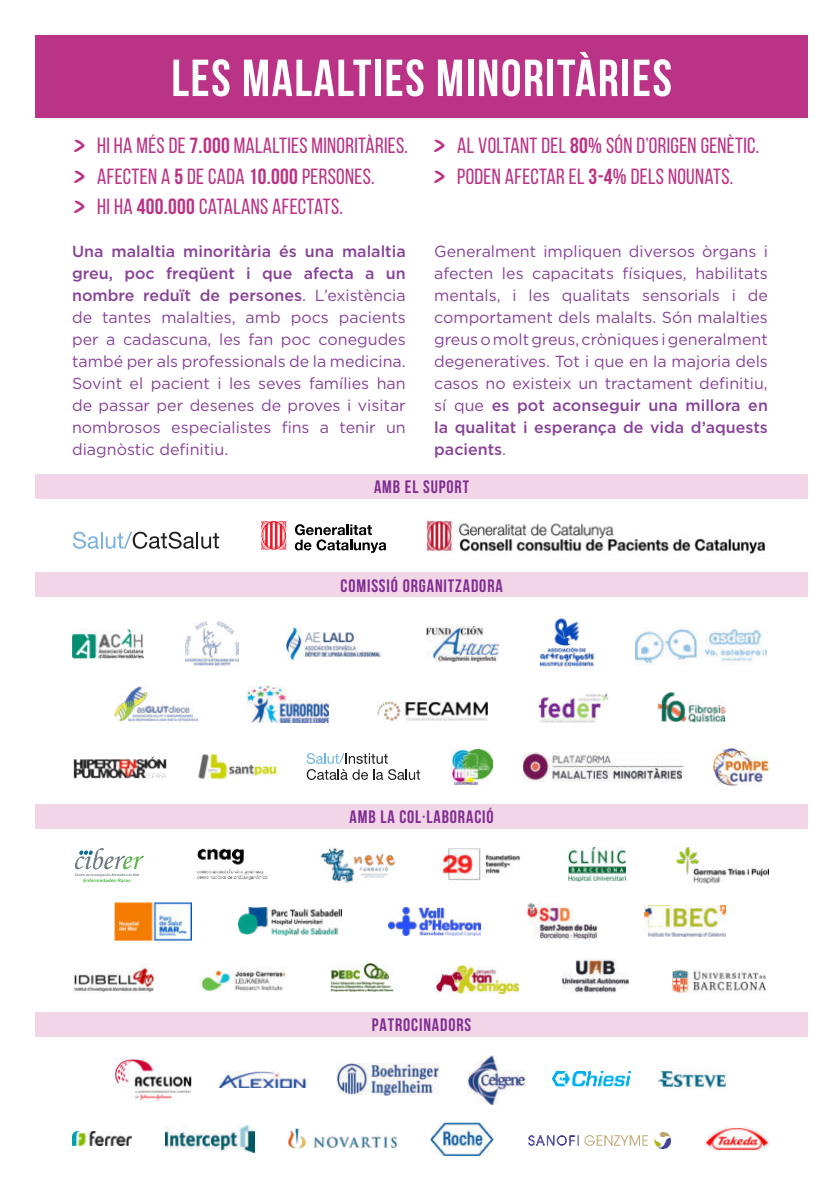
<style>
.page{position:relative;width:840px;height:1185px;background:#fff}
.page>*{position:absolute;margin:0;border:0;box-sizing:border-box;transform-origin:0 0}
.t1{font:700 52px "Bebas Neue";letter-spacing:.03em;color:#fff}
.t2{font:22px/30.8px "Bebas Neue";letter-spacing:.015em;color:#bb3386}
.t3{font:700 18px "Bebas Neue";letter-spacing:.05em;color:#802d92}
.t4{font:16px/22px "Gotham";color:#884298;text-align:justify}
.s1{font-family:"Kalam";font-weight:700}
.s2{font-weight:700}
.s3{font-weight:500}
</style>
<div class="page">
<div style="left:35px;top:35px;width:772px;height:83px;background:#bb3386"></div>
<div style="left:35px;top:474px;width:772px;height:24px;background:#f2d6e7"></div>
<div style="left:35px;top:573px;width:772px;height:24px;background:#f2d6e7"></div>
<div style="left:35px;top:804px;width:772px;height:25px;background:#f2d6e7"></div>
<div style="left:35px;top:1012px;width:772px;height:24px;background:#f2d6e7"></div>
<img style="left:320px;top:848px;width:75px;height:35px">
<img style="left:568px;top:847px;width:57px;height:34px">
<svg style="left:75px;top:848px;width:69px;height:34px"></svg>
<img style="left:442px;top:848px;width:78px;height:33px">
<img style="left:676px;top:847px;width:92px;height:36px">
<img style="left:197px;top:848px;width:71px;height:32px">
<img style="left:72px;top:1132px;width:59px;height:14px">
<img style="left:288px;top:1128px;width:108px;height:20px">
<img style="left:430px;top:1123px;width:63px;height:32px">
<img style="left:528px;top:1132px;width:142px;height:16px">
<img style="left:165px;top:1125px;width:89px;height:27px">
<img style="left:704px;top:1127px;width:64px;height:23px">
<img style="left:72px;top:629px;width:72px;height:30px">
<img style="left:186px;top:621px;width:52px;height:45px">
<img style="left:286px;top:627px;width:97px;height:34px">
<img style="left:426px;top:626px;width:72px;height:36px">
<img style="left:539px;top:616px;width:55px;height:55px">
<img style="left:635px;top:627px;width:132px;height:39px">
<img style="left:330px;top:963px;width:62px;height:29px">
<img style="left:672px;top:969px;width:94px;height:24px">
<img style="left:72px;top:963px;width:82px;height:30px">
<img style="left:435px;top:966px;width:83px;height:27px">
<img style="left:200px;top:967px;width:86px;height:25px">
<img style="left:562px;top:959px;width:66px;height:34px">
<img style="left:115px;top:902px;width:77px;height:38px">
<img style="left:239px;top:908px;width:102px;height:27px">
<img style="left:388px;top:907px;width:92px;height:28px">
<img style="left:644px;top:906px;width:81px;height:31px">
<img style="left:527px;top:903px;width:70px;height:37px">
<img style="left:218px;top:1071px;width:91px;height:17px">
<img style="left:657px;top:1069px;width:69px;height:21px">
<img style="left:115px;top:1058px;width:76px;height:43px">
<img style="left:552px;top:1071px;width:77px;height:16px">
<img style="left:336px;top:1064px;width:103px;height:31px">
<img style="left:467px;top:1055px;width:57px;height:49px">
<img style="left:73px;top:756px;width:94px;height:22px">
<img style="left:450px;top:749px;width:42px;height:36px">
<img style="left:713px;top:749px;width:54px;height:37px">
<svg style="left:306px;top:753px;width:114px;height:27px"></svg>
<img style="left:523px;top:752px;width:159px;height:30px">
<img style="left:198px;top:754px;width:78px;height:26px">
<img style="left:657px;top:692px;width:68px;height:31px">
<img style="left:537px;top:691px;width:71px;height:32px">
<img style="left:248px;top:686px;width:80px;height:37px">
<img style="left:378px;top:701px;width:109px;height:20px">
<img style="left:115px;top:686px;width:83px;height:36px">
<svg style="left:261px;top:521px;width:25px;height:29px"></svg>
<svg style="left:295px;top:524px;width:91px;height:29px"></svg>
<img style="left:426px;top:520px;width:339px;height:34px">
<svg style="left:73px;top:532px;width:146px;height:17px"></svg>
<h1 class="t1" style="left:171px;top:48px;width:502px">LES MALALTIES MINORITÀRIES</h1>
<h2 class="t2" style="left:72px;top:130px;width:337px"><span class="s1">&gt;</span> HI HA MÉS DE <span class="s2">7.000</span> MALALTIES MINORITÀRIES. <span class="s1">&gt;</span> AFECTEN A <span class="s2">5</span> DE CADA <span class="s2">10.000</span> PERSONES.<br><span class="s1">&gt;</span> HI HA <span class="s2">400.000</span> CATALANS AFECTATS.</h2>
<h2 class="t2" style="left:432px;top:130px;width:328px"><span class="s1">&gt;</span> AL VOLTANT DEL <span class="s2">80%</span> SÓN D’ORIGEN GENÈTIC. <span class="s1">&gt;</span> PODEN AFECTAR EL <span class="s2">3-4%</span> DELS NOUNATS.</h2>
<p class="t4" style="left:72px;top:241px;width:335px"><span class="s3">Una malaltia minoritària és una malaltia greu, poc freqüent i que afecta a un nombre reduït de persones</span>. L’existència de tantes malalties, amb pocs pacients per a cadascuna, les fan poc conegudes també per als professionals de la medicina.<br>Sovint el pacient i les seves famílies han de passar per desenes de proves i visitar nombrosos especialistes fins a tenir un diagnòstic definitiu.</p>
<p class="t4" style="left:434px;top:241px;width:335px">Generalment impliquen diversos òrgans i afecten les capacitats físiques, habilitats mentals, i les qualitats sensorials i de comportament dels malalts. Són malalties greus o molt greus, cròniques i generalment degeneratives. Tot i que en la majoria dels casos no existeix un tractament definitiu, sí que <span class="s3">es pot aconseguir una millora en la qualitat i esperança de vida d’aquests pacients</span>.</p>
<p class="t3" style="left:374px;top:476px;width:97px">AMB EL SUPORT</p>
<p class="t3" style="left:340px;top:575px;width:164px">COMISSIÓ ORGANITZADORA</p>
<p class="t3" style="left:349px;top:807px;width:145px">AMB LA COL·LABORACIÓ</p>
<p class="t3" style="left:371px;top:1014px;width:101px">PATROCINADORS</p>
</div>
